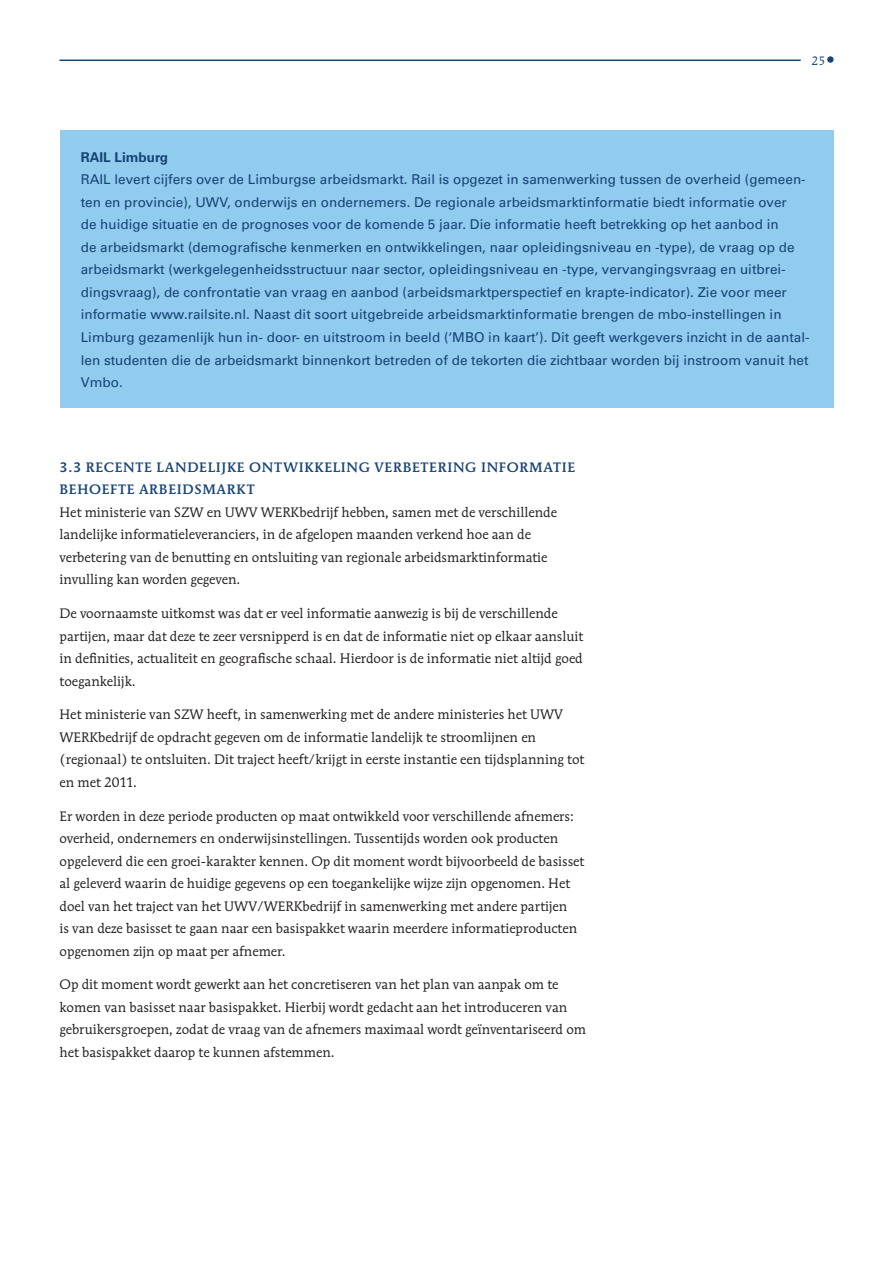
<style>
.page{position:relative;width:893px;height:1263px;background:#fff}
.page>*{position:absolute;margin:0;border:0;box-sizing:border-box;transform-origin:0 0}
.t1{font:13.5px/22.5px "Mendoza Rom ITC";color:#231f20}
.t2{font:13.5px/22.5px "Univers";color:#174476}
.t3{font:500 13.5px/22.5px "Mendoza Rom ITC";letter-spacing:.05em;color:#174476}
.t4{font:700 13.5px "Univers";color:#174476}
.t5{font:12px "Mendoza Rom ITC";color:#174476}
</style>
<div class="page">
<hr style="left:60px;top:60px;width:741px;height:1px;background:#174476">
<svg style="left:827px;top:56px;width:7px;height:7px"></svg>
<div style="left:60px;top:131px;width:773px;height:277px;background:#91cbee"></div>
<p class="t5" style="left:811px;top:53px;width:15px">25</p>
<p class="t4" style="left:81px;top:149px;width:89px">RAIL Limburg</p>
<p class="t2" style="left:81px;top:168px;width:730px">RAIL levert cijfers over de Limburgse arbeidsmarkt. Rail is opgezet in samenwerking tussen de overheid (gemeen&shy;ten en provincie), UWV, onderwijs en ondernemers. De regionale arbeidsmarktinformatie biedt informatie over<br>de huidige situatie en de prognoses voor de komende 5 jaar. Die informatie heeft betrekking op het aanbod in<br>de arbeidsmarkt (demografische kenmerken en ontwikkelingen, naar opleidingsniveau en -type), de vraag op de arbeidsmarkt (werkgelegenheidsstructuur naar sector, opleidingsniveau en -type, vervangingsvraag en uitbrei&shy;dingsvraag), de confrontatie van vraag en aanbod (arbeidsmarktperspectief en krapte-indicator). Zie voor meer informatie www.railsite.nl. Naast dit soort uitgebreide arbeidsmarktinformatie brengen de mbo-instellingen in Limburg gezamenlijk hun in- door- en uitstroom in beeld (‘MBO in kaart’). Dit geeft werkgevers inzicht in de aantal&shy;len studenten die de arbeidsmarkt binnenkort betreden of de tekorten die zichtbaar worden bij instroom vanuit het Vmbo.</p>
<p class="t3" style="left:60px;top:455px;width:517px">3.3 RECENTE LANDELIJKE ONTWIKKELING VERBETERING INFORMATIE<br>BEHOEFTE ARBEIDSMARKT</p>
<p class="t1" style="left:60px;top:500px;width:499px">Het ministerie van SZW en UWV WERKbedrijf hebben, samen met de verschillende landelijke informatieleveranciers, in de afgelopen maanden verkend hoe aan de verbetering van de benutting en ontsluiting van regionale arbeidsmarktinformatie invulling kan worden gegeven.</p>
<p class="t1" style="left:60px;top:602px;width:525px">De voornaamste uitkomst was dat er veel informatie aanwezig is bij de verschillende partijen, maar dat deze te zeer versnipperd is en dat de informatie niet op elkaar aansluit in definities, actualiteit en geografische schaal. Hierdoor is de informatie niet altijd goed toegankelijk.</p>
<p class="t1" style="left:60px;top:703px;width:526px">Het ministerie van SZW heeft, in samenwerking met de andere ministeries het UWV WERKbedrijf de opdracht gegeven om de informatie landelijk te stroomlijnen en (regionaal) te ontsluiten. Dit traject heeft/krijgt in eerste instantie een tijdsplanning tot en met 2011.</p>
<p class="t1" style="left:60px;top:804px;width:526px">Er worden in deze periode producten op maat ontwikkeld voor verschillende afnemers: overheid, ondernemers en onderwijsinstellingen. Tussentijds worden ook producten opgeleverd die een groei-karakter kennen. Op dit moment wordt bijvoorbeeld de basisset al geleverd waarin de huidige gegevens op een toegankelijke wijze zijn opgenomen. Het doel van het traject van het UWV/WERKbedrijf in samenwerking met andere partijen<br>is van deze basisset te gaan naar een basispakket waarin meerdere informatieproducten opgenomen zijn op maat per afnemer.</p>
<p class="t1" style="left:60px;top:973px;width:528px">Op dit moment wordt gewerkt aan het concretiseren van het plan van aanpak om te komen van basisset naar basispakket. Hierbij wordt gedacht aan het introduceren van gebruikersgroepen, zodat de vraag van de afnemers maximaal wordt geïnventariseerd om het basispakket daarop te kunnen afstemmen.</p>
</div>
